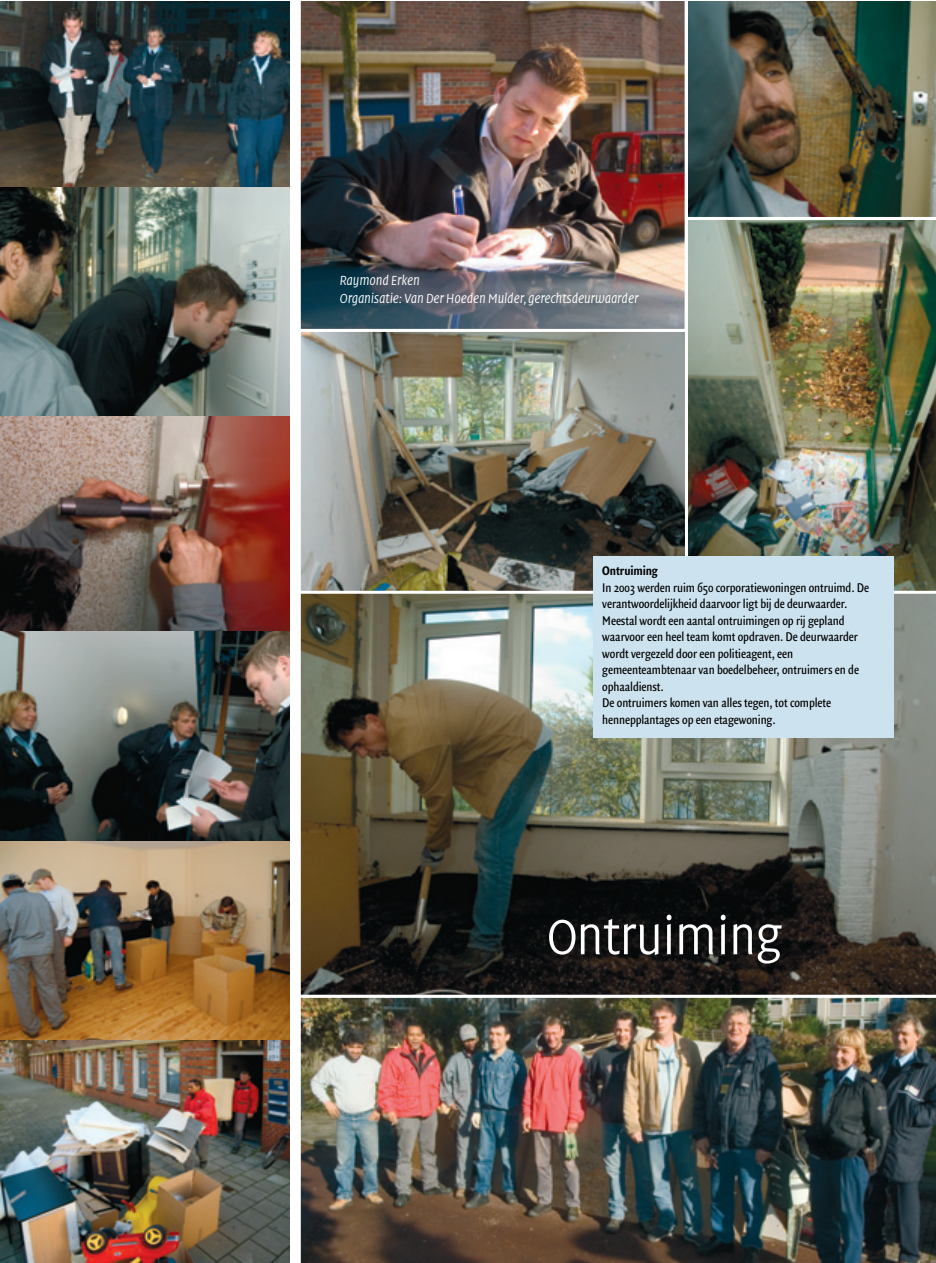
<style>
.page{position:relative;width:936px;height:1263px;background:#fff}
.page>*{position:absolute;margin:0;border:0;box-sizing:border-box;transform-origin:0 0}
.t1{font:300 51px "Quadraat Head";letter-spacing:-.01em;color:#fff}
.t2{font:13.5px/16.5px "Quadraat Sans Con";letter-spacing:-.01em;color:#000}
.t3{font:italic 300 13.5px/18px "Quadraat Head";letter-spacing:-.01em;color:#fff}
.t4{font:700 13.5px "Quadraat Sans Con";letter-spacing:-.01em;color:#000}
</style>
<div class="page">
<img style="left:0;top:631px;width:289px;height:210px">
<img style="left:300px;top:998px;width:635px;height:265px">
<img style="left:300px;top:594px;width:635px;height:404px">
<img style="left:302px;top:333px;width:383px;height:257px">
<div style="left:298px;top:329px;width:392px;height:265px;border:3px solid #fff"></div>
<img style="left:688px;top:1px;width:247px;height:216px">
<img style="left:0;top:416px;width:289px;height:215px">
<img style="left:0;top:841px;width:289px;height:199px">
<img style="left:0;top:1040px;width:289px;height:223px">
<img style="left:298px;top:1px;width:387px;height:331px">
<img style="left:685px;top:220px;width:250px;height:374px">
<img style="left:0;top:1px;width:289px;height:186px">
<img style="left:0;top:187px;width:289px;height:229px">
<div style="left:593px;top:556px;width:300px;height:181px;background:#cce3ef"></div>
<p class="t3" style="left:340px;top:272px;width:300px">Raymond Erken<br>Organisatie: Van Der Hoeden Mulder, gerechtsdeurwaarder</p>
<p class="t4" style="left:602px;top:566px;width:57px">Ontruiming</p>
<p class="t2" style="left:602px;top:580px;width:268px">In 2003 werden ruim 650 corporatiewoningen ontruimd. De verantwoordelijkheid daarvoor ligt bij de deurwaarder.<br>Meestal wordt een aantal ontruimingen op rij gepland waarvoor een heel team komt opdraven. De deurwaarder wordt vergezeld door een politieagent, een gemeenteambtenaar van boedelbeheer, ontruimers en de ophaaldienst.<br>De ontruimers komen van alles tegen, tot complete hennepplantages op een etagewoning.</p>
<h1 class="t1" style="left:546px;top:915px;width:237px">Ontruiming</h1>
</div>
